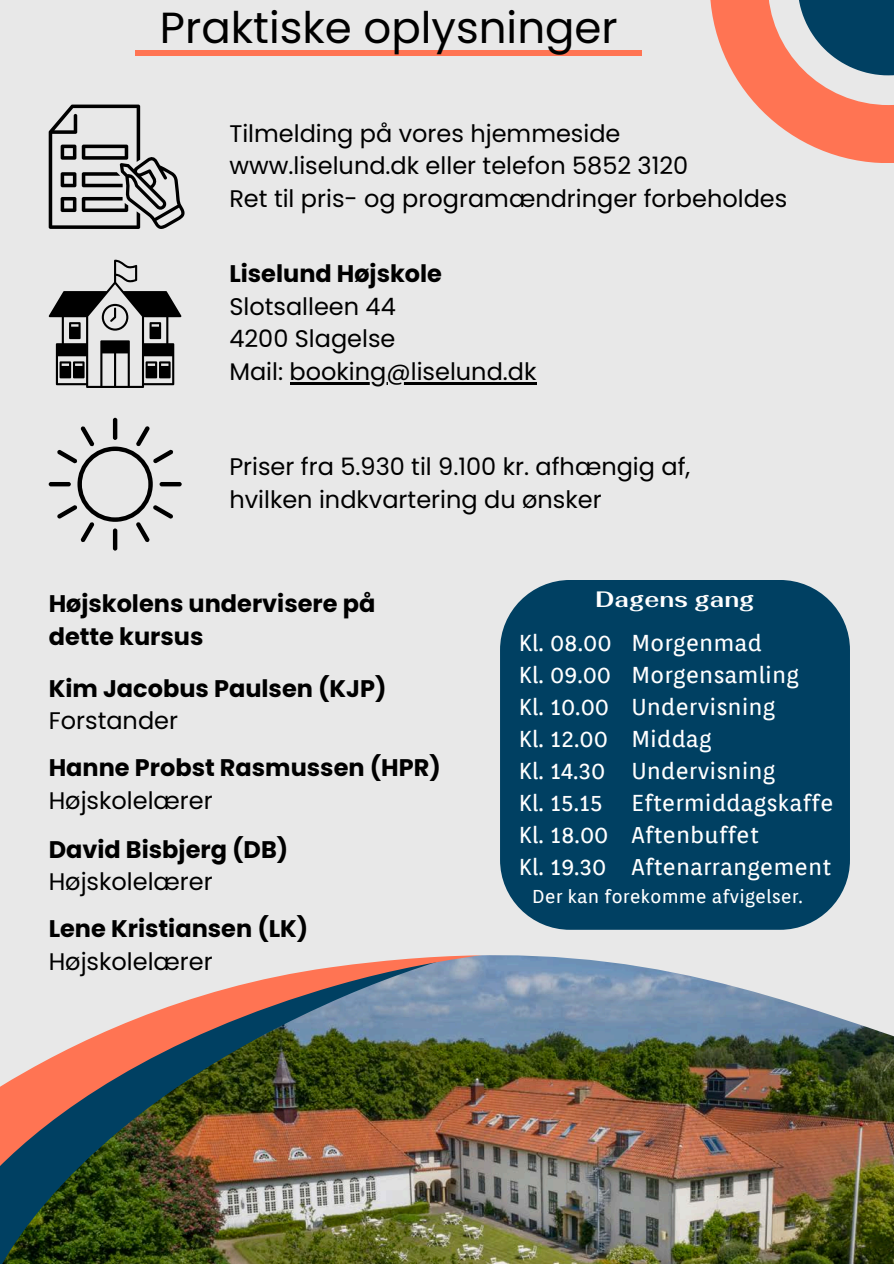
<style>
.page{position:relative;width:894px;height:1264px;background:#fff}
.page>*{position:absolute;margin:0;border:0;box-sizing:border-box;transform-origin:0 0}
.t1{font:43.5px "Poppins";color:#000}
.t2{font:24px/32.7px "Poppins";color:#000}
.t3{font:700 24px/32.7px "Poppins";color:#000}
.t4{font:22.95px/32px "Orienta";color:#fff}
.t5{font:700 22.2px "Fahkwang";color:#fff}
.t6{font:18.6px "Orienta";color:#fff}
.s1{font-weight:700}
.s2{font-weight:400}
</style>
<div class="page">
<div style="left:0;top:0;width:893px;height:1263px;background:#e8e8e8"></div>
<img style="left:0;top:1167px;width:893px;height:96px">
<img style="left:0;top:1087px;width:893px;height:80px">
<svg style="left:0;top:955px;width:893px;height:132px"></svg>
<div style="left:136px;top:50px;width:506px;height:6px;background:#ff7453"></div>
<svg style="left:710px;top:0;width:183px;height:163px"></svg>
<svg style="left:49px;top:105px;width:136px;height:124px"></svg>
<svg style="left:49px;top:260px;width:132px;height:128px"></svg>
<hr style="left:113px;top:418px;width:4px;height:22px;background:#000;border-radius:2px">
<hr style="left:113px;top:528px;width:4px;height:22px;background:#000;border-radius:2px">
<hr style="left:159px;top:482px;width:22px;height:4px;background:#000;border-radius:2px">
<hr style="left:49px;top:482px;width:22px;height:4px;background:#000;border-radius:2px">
<svg style="left:57px;top:426px;width:116px;height:116px"></svg>
<hr style="left:289px;top:382px;width:247px;height:2px;background:#000">
<div style="left:500px;top:580px;width:349px;height:349px;background:#004062;border-radius:70px"></div>
<p class="t1" style="left:160px;top:-2px;width:459px">Praktiske oplysninger</p>
<h1 class="t2" style="left:229px;top:117px;width:559px">Tilmelding på vores hjemmeside www.liselund.dk eller telefon 5852 3120<br>Ret til pris- og programændringer forbeholdes</h1>
<h3 class="t2" style="left:229px;top:257px;width:308px"><span class="s1">Liselund Højskole<br></span>Slotsalleen 44<br>4200 Slagelse<br>Mail: booking@liselund.dk</h3>
<p class="t2" style="left:229px;top:450px;width:462px">Priser fra 5.930 til 9.100 kr. afhængig af, hvilken indkvartering du ønsker</p>
<p class="t3" style="left:49px;top:587px;width:328px">Højskolens undervisere på dette kursus</p>
<h3 class="t3" style="left:49px;top:672px;width:339px">Kim Jacobus Paulsen (KJP)<br><span class="s2">Forstander</span></h3>
<h3 class="t3" style="left:49px;top:751px;width:393px">Hanne Probst Rasmussen (HPR)<br><span class="s2">Højskolelærer</span></h3>
<h3 class="t3" style="left:49px;top:833px;width:241px">David Bisbjerg (DB)<br><span class="s2">Højskolelærer</span></h3>
<p class="t3" style="left:49px;top:912px;width:261px">Lene Kristiansen (LK)<br><span class="s2">Højskolelærer</span></p>
<h3 class="t5" style="left:595px;top:584px;width:160px">Dagens gang</h3>
<h3 class="t4" style="left:518px;top:627px;width:94px">Kl. 08.00<br>Kl. 09.00<br>Kl. 10.00<br>Kl. 12.00<br>Kl. 14.30<br>Kl. 15.15<br>Kl. 18.00<br>Kl. 19.30</h3>
<p class="t6" style="left:532px;top:885px;width:272px">Der kan forekomme afvigelser.</p>
<h2 class="t4" style="left:631px;top:627px;width:203px">Morgenmad<br>Morgensamling<br>Undervisning<br>Middag<br>Undervisning<br>Eftermiddagskaffe<br>Aftenbuffet<br>Aftenarrangement</h2>
</div>
